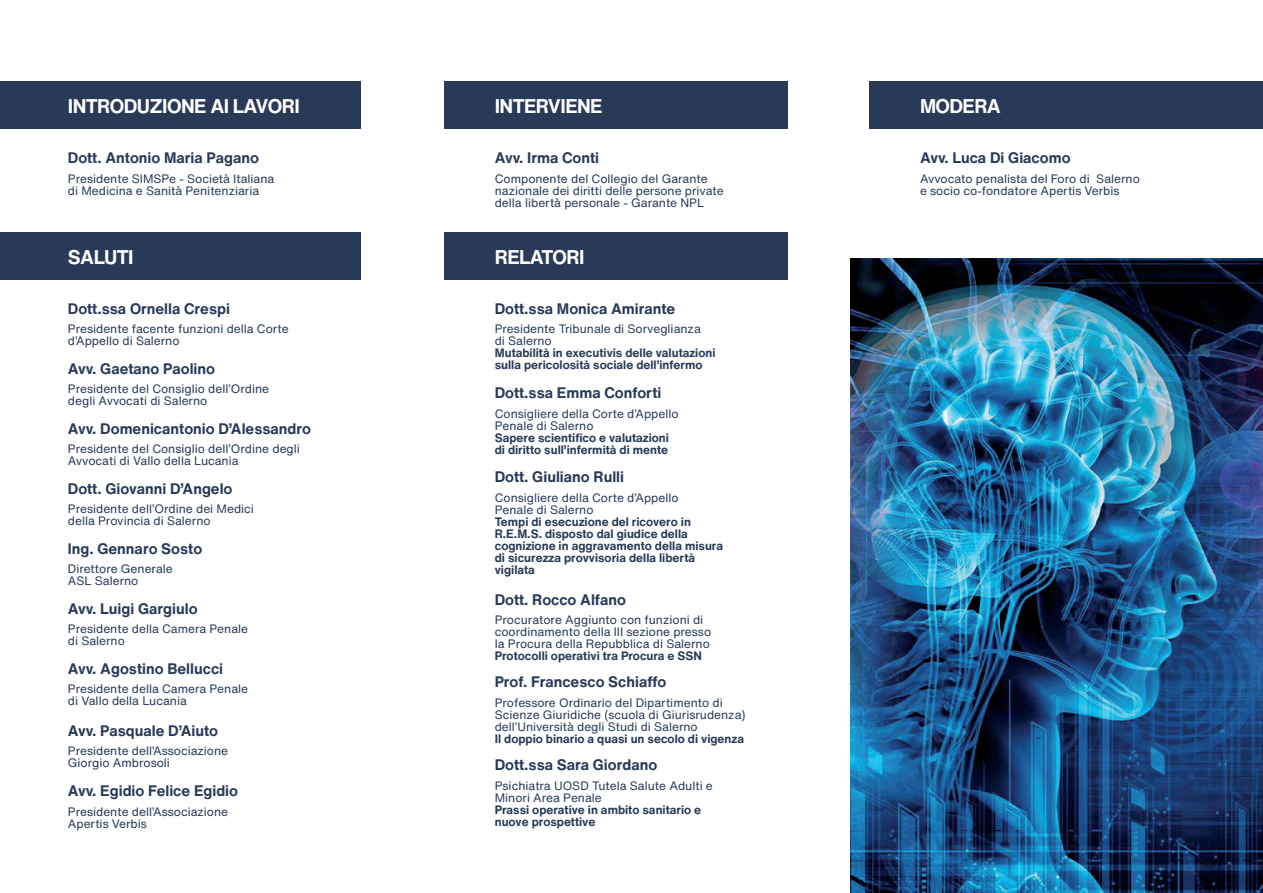
<style>
.page{position:relative;width:1263px;height:893px;background:#fff}
.page>*{position:absolute;margin:0;border:0;box-sizing:border-box;transform-origin:0 0}
.t1{font:700 19.5px "Helvetica Now Text";letter-spacing:-.03em;color:#fff}
.t2{font:700 15px "Helvetica Now Text";color:#283a58}
.t3{font:12px/12px "Helvetica Now Text";color:#283a58}
.t4{font:700 12px/12px "Helvetica Now Text";color:#283a58}
</style>
<div class="page">
<div style="left:0;top:82px;width:361px;height:47px;background:#283a58"></div>
<div style="left:445px;top:82px;width:343px;height:47px;background:#283a58"></div>
<div style="left:870px;top:82px;width:393px;height:47px;background:#283a58"></div>
<div style="left:0;top:232px;width:361px;height:47px;background:#283a58"></div>
<div style="left:445px;top:232px;width:343px;height:47px;background:#283a58"></div>
<img style="left:850px;top:259px;width:413px;height:634px">
<h1 class="t1" style="left:68px;top:92px;width:234px">INTRODUZIONE AI LAVORI</h1>
<h1 class="t1" style="left:495px;top:92px;width:109px">INTERVIENE</h1>
<h1 class="t1" style="left:920px;top:92px;width:82px">MODERA</h1>
<p class="t2" style="left:68px;top:147px;width:193px">Dott. Antonio Maria Pagano</p>
<p class="t3" style="left:68px;top:172px;width:208px">Presidente SIMSPe - Società Italiana di Medicina e Sanità Penitenziaria</p>
<p class="t2" style="left:495px;top:147px;width:106px">Avv. Irma Conti</p>
<p class="t3" style="left:495px;top:172px;width:231px">Componente del Collegio del Garante nazionale dei diritti delle persone private della libertà personale - Garante NPL</p>
<h1 class="t1" style="left:68px;top:242px;width:67px">SALUTI</h1>
<h1 class="t1" style="left:495px;top:242px;width:91px">RELATORI</h1>
<p class="t2" style="left:68px;top:297px;width:164px">Dott.ssa Ornella Crespi</p>
<p class="t3" style="left:68px;top:323px;width:222px">Presidente facente funzioni della Corte d’Appello di Salerno</p>
<p class="t2" style="left:68px;top:357px;width:149px">Avv. Gaetano Paolino</p>
<p class="t3" style="left:68px;top:383px;width:203px">Presidente del Consiglio dell’Ordine degli Avvocati di Salerno</p>
<p class="t2" style="left:68px;top:417px;width:245px">Avv. Domenicantonio D’Alessandro</p>
<p class="t3" style="left:68px;top:443px;width:234px">Presidente del Consiglio dell’Ordine degli<br>Avvocati di Vallo della Lucania</p>
<p class="t2" style="left:68px;top:477px;width:166px">Dott. Giovanni D’Angelo</p>
<p class="t3" style="left:68px;top:503px;width:188px">Presidente dell’Ordine dei Medici della Provincia di Salerno</p>
<p class="t2" style="left:68px;top:537px;width:136px">lng. Gennaro Sosto</p>
<p class="t3" style="left:68px;top:562px;width:106px">Direttore Generale<br>ASL Salerno</p>
<p class="t2" style="left:68px;top:597px;width:131px">Avv. Luigi Gargiulo</p>
<p class="t3" style="left:68px;top:622px;width:182px">Presidente della Camera Penale di Salerno</p>
<p class="t2" style="left:68px;top:657px;width:157px">Avv. Agostino Bellucci</p>
<p class="t3" style="left:68px;top:682px;width:182px">Presidente della Camera Penale di Vallo della Lucania</p>
<p class="t2" style="left:68px;top:719px;width:152px">Avv. Pasquale D’Aiuto</p>
<p class="t3" style="left:68px;top:745px;width:162px">Presidente dell’Associazione<br>Giorgio Ambrosoli</p>
<p class="t2" style="left:68px;top:779px;width:172px">Avv. Egidio Felice Egidio</p>
<p class="t3" style="left:68px;top:805px;width:162px">Presidente dell’Associazione<br>Apertis Verbis</p>
<p class="t2" style="left:495px;top:297px;width:182px">Dott.ssa Monica Amirante</p>
<p class="t3" style="left:495px;top:323px;width:208px">Presidente Tribunale di Sorveglianza di Salerno</p>
<p class="t4" style="left:495px;top:347px;width:222px">Mutabilità in executivis delle valutazioni sulla pericolosità sociale dell’infermo</p>
<p class="t2" style="left:495px;top:382px;width:168px">Dott.ssa Emma Conforti</p>
<p class="t3" style="left:495px;top:407px;width:185px">Consigliere della Corte d’Appello<br>Penale di Salerno</p>
<p class="t4" style="left:495px;top:431px;width:176px">Sapere scientifico e valutazioni di diritto sull’infermità di mente</p>
<p class="t2" style="left:495px;top:465px;width:131px">Dott. Giuliano Rulli</p>
<p class="t3" style="left:495px;top:491px;width:185px">Consigliere della Corte d’Appello<br>Penale di Salerno</p>
<p class="t4" style="left:495px;top:515px;width:230px">Tempi di esecuzione del ricovero in<br>R.E.M.S. disposto dal giudice della cognizione in aggravamento della misura di sicurezza provvisoria della libertà vigilata</p>
<p class="t2" style="left:495px;top:588px;width:133px">Dott. Rocco Alfano</p>
<p class="t3" style="left:495px;top:613px;width:218px">Procuratore Aggiunto con funzioni di coordinamento della lII sezione presso la Procura della Repubblica di Salerno</p>
<p class="t4" style="left:495px;top:649px;width:209px">Protocolli operativi tra Procura e SSN</p>
<p class="t2" style="left:495px;top:671px;width:173px">Prof. Francesco Schiaffo</p>
<p class="t3" style="left:495px;top:696px;width:252px">Professore Ordinario del Dipartimento di<br>Scienze Giuridiche (scuola di Giurisrudenza) dell’Università degli Studi di Salerno</p>
<p class="t4" style="left:495px;top:732px;width:251px">Il doppio binario a quasi un secolo di vigenza</p>
<p class="t2" style="left:495px;top:753px;width:164px">Dott.ssa Sara Giordano</p>
<p class="t3" style="left:495px;top:779px;width:220px">Psichiatra UOSD Tutela Salute Adulti e<br>Minori Area Penale</p>
<p class="t4" style="left:495px;top:803px;width:208px">Prassi operative in ambito sanitario e nuove prospettive</p>
<p class="t2" style="left:920px;top:147px;width:152px">Avv. Luca Di Giacomo</p>
<p class="t3" style="left:920px;top:172px;width:221px">Avvocato penalista del Foro di Salerno e socio co-fondatore Apertis Verbis</p>
</div>
